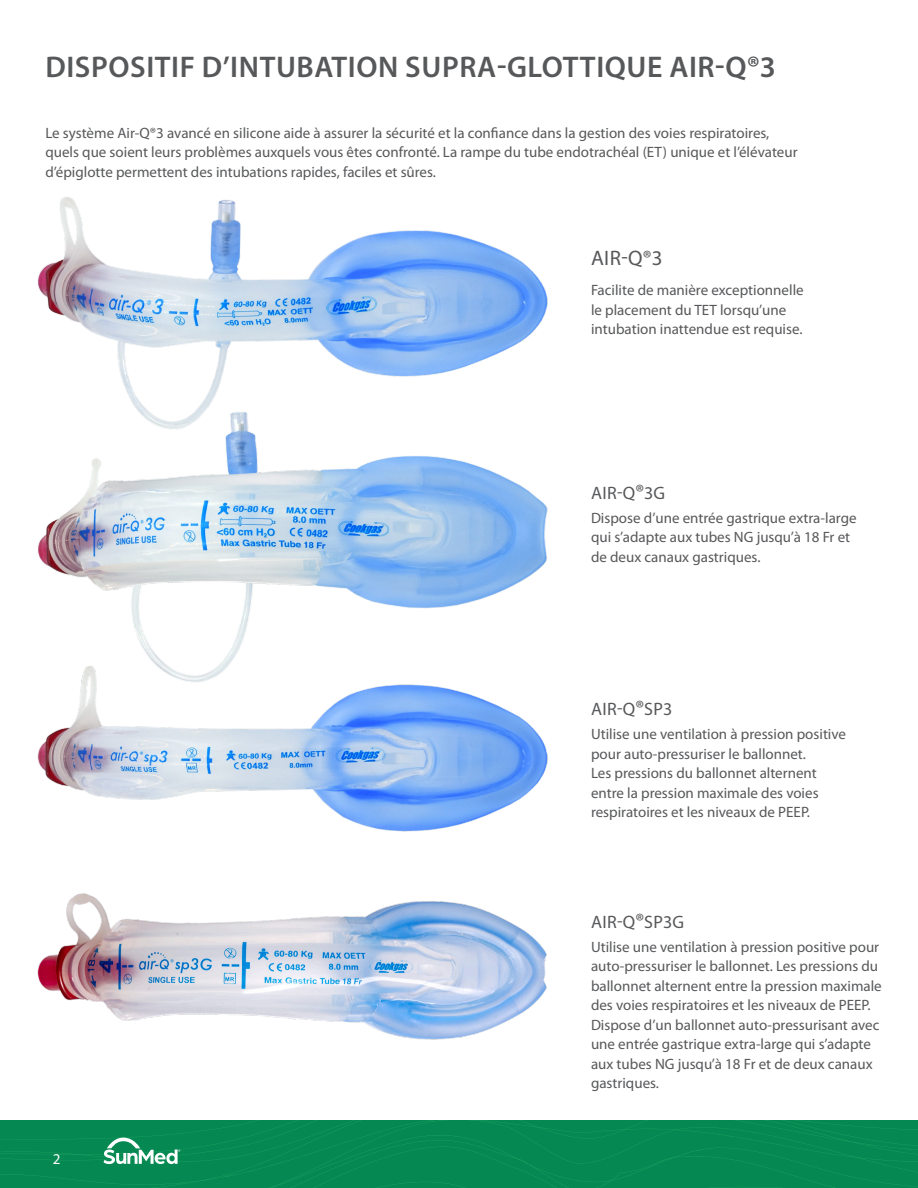
<style>
.page{position:relative;width:918px;height:1188px;background:#fff}
.page>*{position:absolute;margin:0;border:0;box-sizing:border-box;transform-origin:0 0}
.Main_Product_Header{font:600 30px "Myriad Pro";letter-spacing:.02em;color:#57585a}
.Sub_Header{font:21px "Myriad Pro";color:#57585a}
.Product_Header{font:18px "Myriad Pro";letter-spacing:.02em;color:#57585a}
.Body_Copy{font:15px/19.5px "Myriad Pro";color:#57585a}
.Body_Text{font:15px/19.5px "Myriad Pro";color:#57585a}
.t1{font:15px "Myriad Pro";color:#fff}
.s1{font-size:21px}
</style>
<div class="page">
<svg style="left:0;top:1120px;width:918px;height:68px;background:#088953"></svg>
<img style="left:37px;top:429px;width:511px;height:236px">
<img style="left:37px;top:665px;width:511px;height:166px">
<img style="left:37px;top:197px;width:511px;height:232px">
<img style="left:37px;top:893px;width:510px;height:147px">
<hr style="left:917px;top:0;width:1px;height:552px;background:#7e8999">
<p class="Main_Product_Header" style="left:45px;top:47px;width:732px">DISPOSITIF D’INTUBATION SUPRA-GLOTTIQUE AIR-Q®3</p>
<p class="Body_Text" style="left:45px;top:123px;width:754px">Le système Air-Q®3 avancé en silicone aide à assurer la sécurité et la confiance dans la gestion des voies respiratoires, quels que soient leurs problèmes auxquels vous êtes confronté. La rampe du tube endotrachéal (ET) unique et l’élévateur d’épiglotte permettent des intubations rapides, faciles et sûres.</p>
<p class="Sub_Header" style="left:591px;top:245px;width:73px">AIR-Q®3</p>
<p class="Body_Copy" style="left:591px;top:280px;width:214px">Facilite de manière exceptionnelle le placement du TET lorsqu’une intubation inattendue est requise.</p>
<p class="Product_Header" style="left:591px;top:482px;width:76px">AIR-Q<span class="s1">®</span>3G</p>
<p class="Body_Copy" style="left:591px;top:508px;width:267px">Dispose d’une entrée gastrique extra-large qui s’adapte aux tubes NG jusqu’à 18 Fr et de deux canaux gastriques.</p>
<p class="Product_Header" style="left:591px;top:698px;width:83px">AIR-Q<span class="s1">®</span>SP3</p>
<p class="Body_Copy" style="left:591px;top:724px;width:257px">Utilise une ventilation à pression positive pour auto-pressuriser le ballonnet.<br>Les pressions du ballonnet alternent entre la pression maximale des voies respiratoires et les niveaux de PEEP.</p>
<p class="t1" style="left:53px;top:1150px;width:9px">2</p>
<p class="Product_Header" style="left:591px;top:910px;width:95px">AIR-Q<span class="s1">®</span>SP3G</p>
<p class="Body_Copy" style="left:591px;top:937px;width:292px">Utilise une ventilation à pression positive pour auto-pressuriser le ballonnet. Les pressions du ballonnet alternent entre la pression maximale des voies respiratoires et les niveaux de PEEP.<br>Dispose d’un ballonnet auto-pressurisant avec une entrée gastrique extra-large qui s’adapte aux tubes NG jusqu’à 18 Fr et de deux canaux gastriques.</p>
</div>
